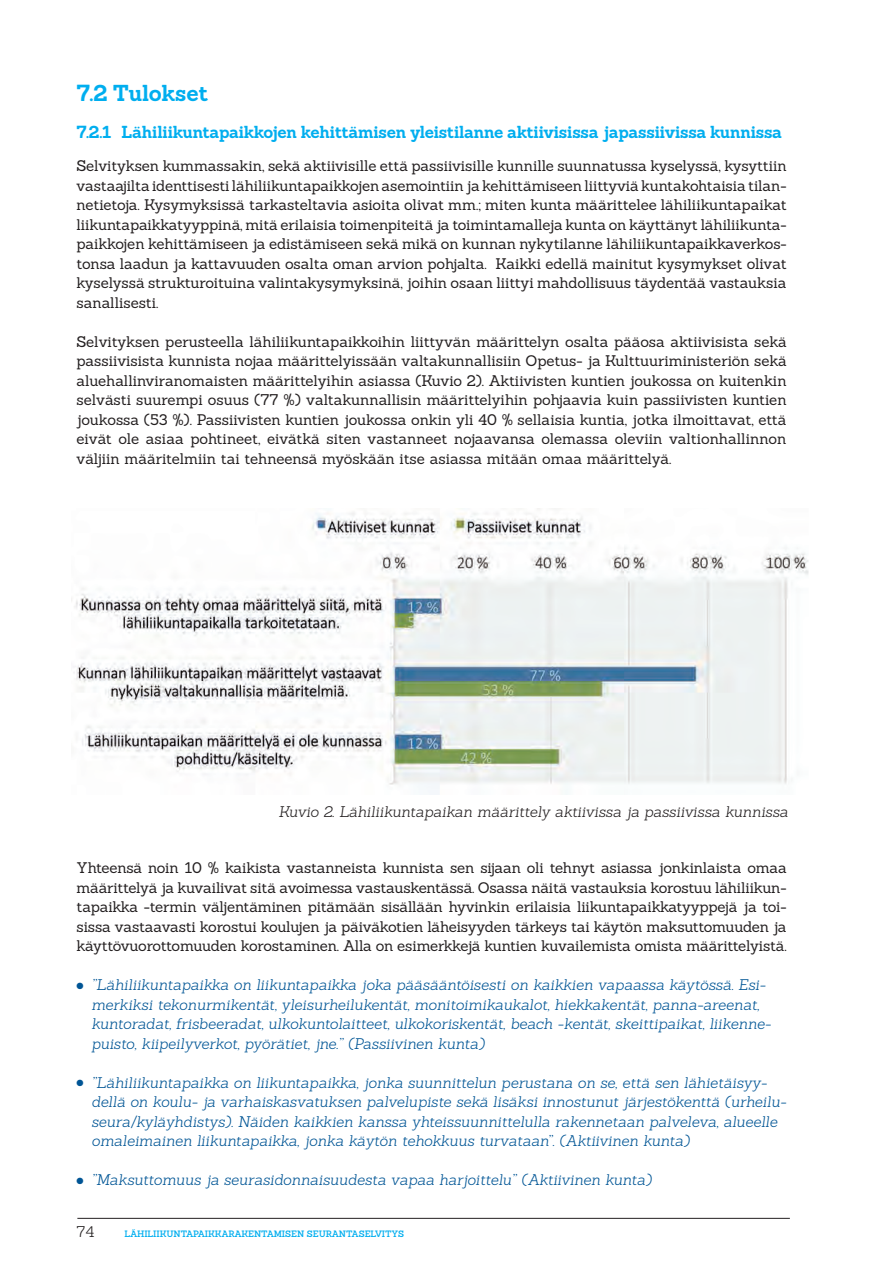
<style>
.page{position:relative;width:893px;height:1263px;background:#fff}
.page>*{position:absolute;margin:0;border:0;box-sizing:border-box;transform-origin:0 0}
.Väliotsikko_sin1{font:700 22.5px "Sanchez";letter-spacing:-.015em;color:#00aeef}
.Väliotsikko2{font:700 16.95px "Sanchez";letter-spacing:-.015em;color:#00aeef}
.Leipis{font:15px/19.5px "Sanchez";letter-spacing:-.01em;color:#231f20;text-align:justify}
.t1{font:italic 300 15px/19.5px "Sanchez";letter-spacing:-.005em;color:#005595}
.Kuviot{font:italic 300 15px "Sanchez";color:#231f20}
.t2{font:300 15px "Sanchez";color:#231f20}
.t3{font:600 9px "Sanchez";letter-spacing:-.025em;color:#00aeef}
</style>
<div class="page">
<img style="left:71px;top:508px;width:738px;height:286px">
<hr style="left:77px;top:1218px;width:713px;height:1px;background:#231f20">
<p class="Väliotsikko_sin1" style="left:77px;top:77px;width:133px">7.2 Tulokset</p>
<p class="Väliotsikko2" style="left:77px;top:121px;width:707px">7.2.1 Lähiliikuntapaikkojen kehittämisen yleistilanne aktiivisissa japassiivissa kunnissa</p>
<p class="Leipis" style="left:77px;top:156px;width:712px">Selvityksen kummassakin, sekä aktiivisille että passiivisille kunnille suunnatussa kyselyssä, kysyttiin vastaajilta identtisesti lähiliikuntapaikkojen asemointiin ja kehittämiseen liittyviä kuntakohtaisia tilan&shy;netietoja. Kysymyksissä tarkasteltavia asioita olivat mm.; miten kunta määrittelee lähiliikuntapaikat liikuntapaikkatyyppinä, mitä erilaisia toimenpiteitä ja toimintamalleja kunta on käyttänyt lähiliikunta&shy;paikkojen kehittämiseen ja edistämiseen sekä mikä on kunnan nykytilanne lähiliikuntapaikkaverkos&shy;tonsa laadun ja kattavuuden osalta oman arvion pohjalta. Kaikki edellä mainitut kysymykset olivat kyselyssä strukturoituina valintakysymyksinä, joihin osaan liittyi mahdollisuus täydentää vastauksia sanallisesti.</p>
<p class="Leipis" style="left:77px;top:331px;width:712px">Selvityksen perusteella lähiliikuntapaikkoihin liittyvän määrittelyn osalta pääosa aktiivisista sekä passiivisista kunnista nojaa määrittelyissään valtakunnallisiin Opetus- ja Kulttuuriministeriön sekä aluehallinviranomaisten määrittelyihin asiassa (Kuvio 2). Aktiivisten kuntien joukossa on kuitenkin selvästi suurempi osuus (77 %) valtakunnallisin määrittelyihin pohjaavia kuin passiivisten kuntien joukossa (53 %). Passiivisten kuntien joukossa onkin yli 40 % sellaisia kuntia, jotka ilmoittavat, että eivät ole asiaa pohtineet, eivätkä siten vastanneet nojaavansa olemassa oleviin valtionhallinnon väljiin määritelmiin tai tehneensä myöskään itse asiassa mitään omaa määrittelyä.</p>
<p class="Kuviot" style="left:279px;top:802px;width:511px">Kuvio 2. Lähiliikuntapaikan määrittely aktiivissa ja passiivissa kunnissa</p>
<p class="Leipis" style="left:77px;top:858px;width:712px">Yhteensä noin 10 % kaikista vastanneista kunnista sen sijaan oli tehnyt asiassa jonkinlaista omaa määrittelyä ja kuvailivat sitä avoimessa vastauskentässä. Osassa näitä vastauksia korostuu lähiliikun&shy;tapaikka -termin väljentäminen pitämään sisällään hyvinkin erilaisia liikuntapaikkatyyppejä ja toi&shy;sissa vastaavasti korostui koulujen ja päiväkotien läheisyyden tärkeys tai käytön maksuttomuuden ja käyttövuorottomuuden korostaminen. Alla on esimerkkejä kuntien kuvailemista omista määrittelyistä.</p>
<p class="t1" style="left:91px;top:975px;width:681px;text-indent:-15px">● ”Lähiliikuntapaikka on liikuntapaikka joka pääsääntöisesti on kaikkien vapaassa käytössä. Esi&shy;merkiksi tekonurmikentät, yleisurheilukentät, monitoimikaukalot, hiekkakentät, panna-areenat, kuntoradat, frisbeeradat, ulkokuntolaitteet, ulkokoriskentät, beach -kentät, skeittipaikat, liikenne&shy;puisto, kiipeilyverkot, pyörätiet, jne.” (Passiivinen kunta)</p>
<p class="t1" style="left:91px;top:1072px;width:696px;text-indent:-15px">● ”Lähiliikuntapaikka on liikuntapaikka, jonka suunnittelun perustana on se, että sen lähietäisyy&shy;dellä on koulu- ja varhaiskasvatuksen palvelupiste sekä lisäksi innostunut järjestökenttä (urheilu&shy;seura/kyläyhdistys). Näiden kaikkien kanssa yhteissuunnittelulla rakennetaan palveleva, alueelle omaleimainen liikuntapaikka, jonka käytön tehokkuus turvataan”. (Aktiivinen kunta)</p>
<p class="t1" style="left:77px;top:1170px;width:577px">● ”Maksuttomuus ja seurasidonnaisuudesta vapaa harjoittelu” (Aktiivinen kunta)</p>
<p class="t2" style="left:77px;top:1222px;width:19px">74</p>
<p class="t3" style="left:124px;top:1227px;width:281px">LÄHILIIKUNTAPAIKKARAKENTAMISEN SEURANTASELVITYS</p>
</div>
